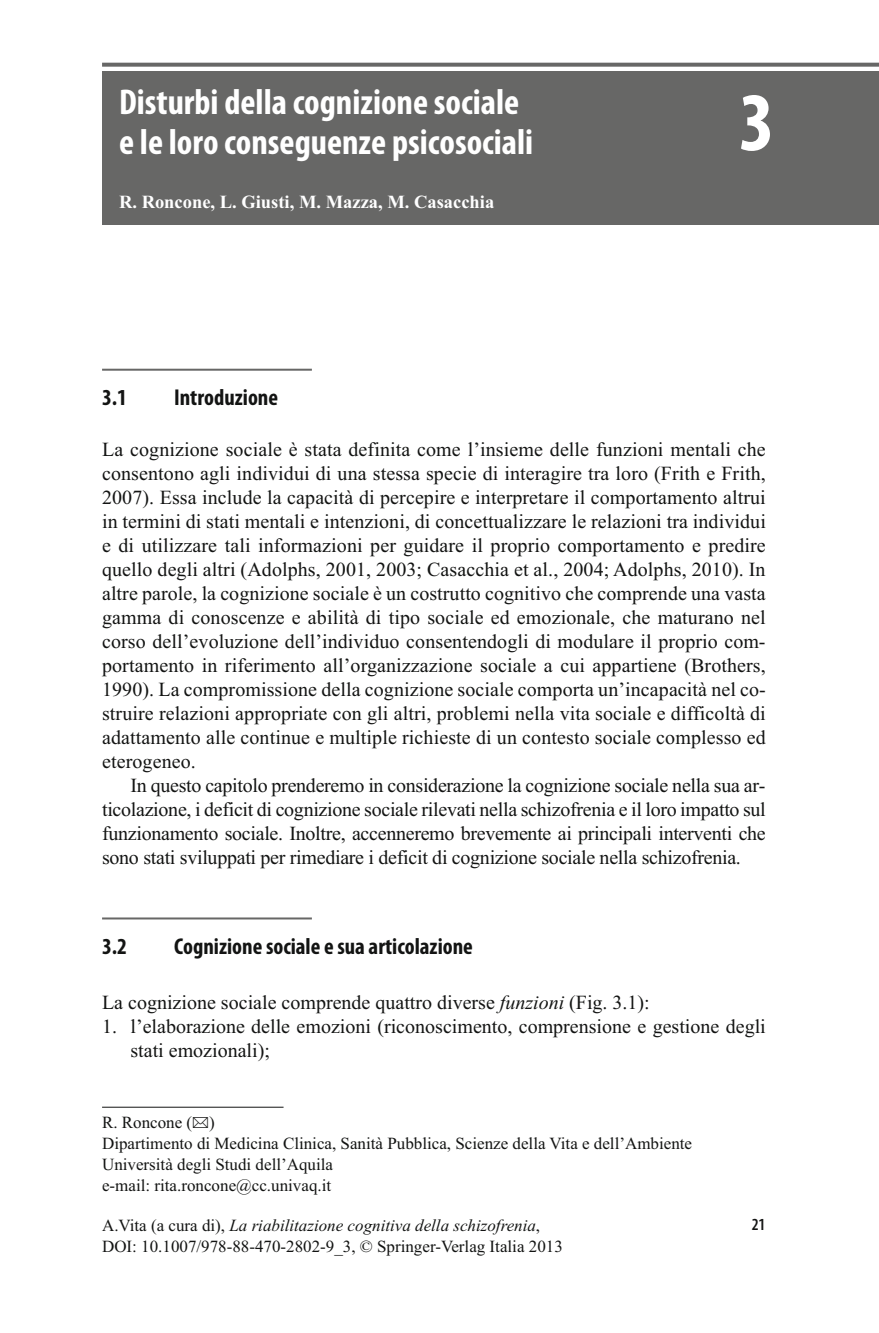
<style>
.page{position:relative;width:879px;height:1333px;background:#fff}
.page>*{position:absolute;margin:0;border:0;box-sizing:border-box;transform-origin:0 0}
.t1{font:700 condensed 84px "Myriad Pro";color:#fff}
.t2{font:700 condensed 36px/40px "Myriad Pro";color:#fff}
.t3{font:700 condensed 23px "Myriad Pro";color:#131413}
.t4{font:20px/24px "Times New Roman";color:#131413;text-align:justify}
.t5{font:700 18.4px "Times New Roman";color:#fff}
.t6{font:17px/21px "Times New Roman";color:#131413}
.t7{font:600 condensed 17px "Myriad Pro";color:#131413}
.s1{font-style:italic}
.s2{font-family:"Carta";font-size:24px}
</style>
<div class="page">
<svg style="left:102px;top:63px;width:777px;height:4px;background:#737372"></svg>
<div style="left:102px;top:71px;width:777px;height:153px;background:#676766"></div>
<hr style="left:102px;top:369px;width:210px;height:2px;background:#676766">
<hr style="left:102px;top:917px;width:210px;height:2px;background:#676766">
<hr style="left:102px;top:1106px;width:181px;height:1px;background:#131413">
<h2 class="t2" style="left:119px;top:86px;width:415px">Disturbi della cognizione sociale e le loro conseguenze psicosociali</h2>
<p class="t5" style="left:119px;top:195px;width:377px">R. Roncone, L. Giusti, M. Mazza, M. Casacchia</p>
<h1 class="t1" style="left:739px;top:92px;width:37px">3</h1>
<p class="t3" style="left:102px;top:389px;width:26px">3.1</p>
<p class="t3" style="left:174px;top:389px;width:106px">Introduzione</p>
<p class="t4" style="left:102px;top:439px;width:665px">La cognizione sociale è stata definita come l’insieme delle funzioni mentali che consentono agli individui di una stessa specie di interagire tra loro (Frith e Frith, 2007). Essa include la capacità di percepire e interpretare il comportamento altrui in termini di stati mentali e intenzioni, di concettualizzare le relazioni tra individui e di utilizzare tali informazioni per guidare il proprio comportamento e predire quello degli altri (Adolphs, 2001, 2003; Casacchia et al., 2004; Adolphs, 2010). In altre parole, la cognizione sociale è un costrutto cognitivo che comprende una vasta gamma di conoscenze e abilità di tipo sociale ed emozionale, che maturano nel corso dell’evoluzione dell’individuo consentendogli di modulare il proprio com&shy;portamento in riferimento all’organizzazione sociale a cui appartiene (Brothers, 1990). La compromissione della cognizione sociale comporta un’incapacità nel co&shy;struire relazioni appropriate con gli altri, problemi nella vita sociale e difficoltà di adattamento alle continue e multiple richieste di un contesto sociale complesso ed eterogeneo.</p>
<p class="t4" style="left:102px;top:775px;width:665px;text-indent:28px">In questo capitolo prenderemo in considerazione la cognizione sociale nella sua ar&shy;ticolazione, i deficit di cognizione sociale rilevati nella schizofrenia e il loro impatto sul funzionamento sociale. Inoltre, accenneremo brevemente ai principali interventi che sono stati sviluppati per rimediare i deficit di cognizione sociale nella schizofrenia.</p>
<p class="t3" style="left:102px;top:937px;width:26px">3.2</p>
<p class="t3" style="left:174px;top:937px;width:300px">Cognizione sociale e sua articolazione</p>
<p class="t4" style="left:102px;top:991px;width:549px">La cognizione sociale comprende quattro diverse <span class="s1">funzioni</span> (Fig. 3.1):</p>
<p class="t4" style="left:130px;top:1015px;width:637px;text-indent:-28px">1. l’elaborazione delle emozioni (riconoscimento, comprensione e gestione degli stati emozionali);</p>
<p class="t6" style="left:102px;top:1112px;width:591px">R. Roncone (<span class="s2">-</span>)<br>Dipartimento di Medicina Clinica, Sanità Pubblica, Scienze della Vita e dell’Ambiente Università degli Studi dell’Aquila<br>e-mail: rita.roncone@cc.univaq.it</p>
<p class="t6" style="left:102px;top:1216px;width:462px">A.Vita (a cura di), <span class="s1">La riabilitazione cognitiva della schizofrenia</span>,<br>DOI: 10.1007/978-88-470-2802-9_3, © Springer-Verlag Italia 2013</p>
<p class="t7" style="left:751px;top:1218px;width:15px">21</p>
</div>
